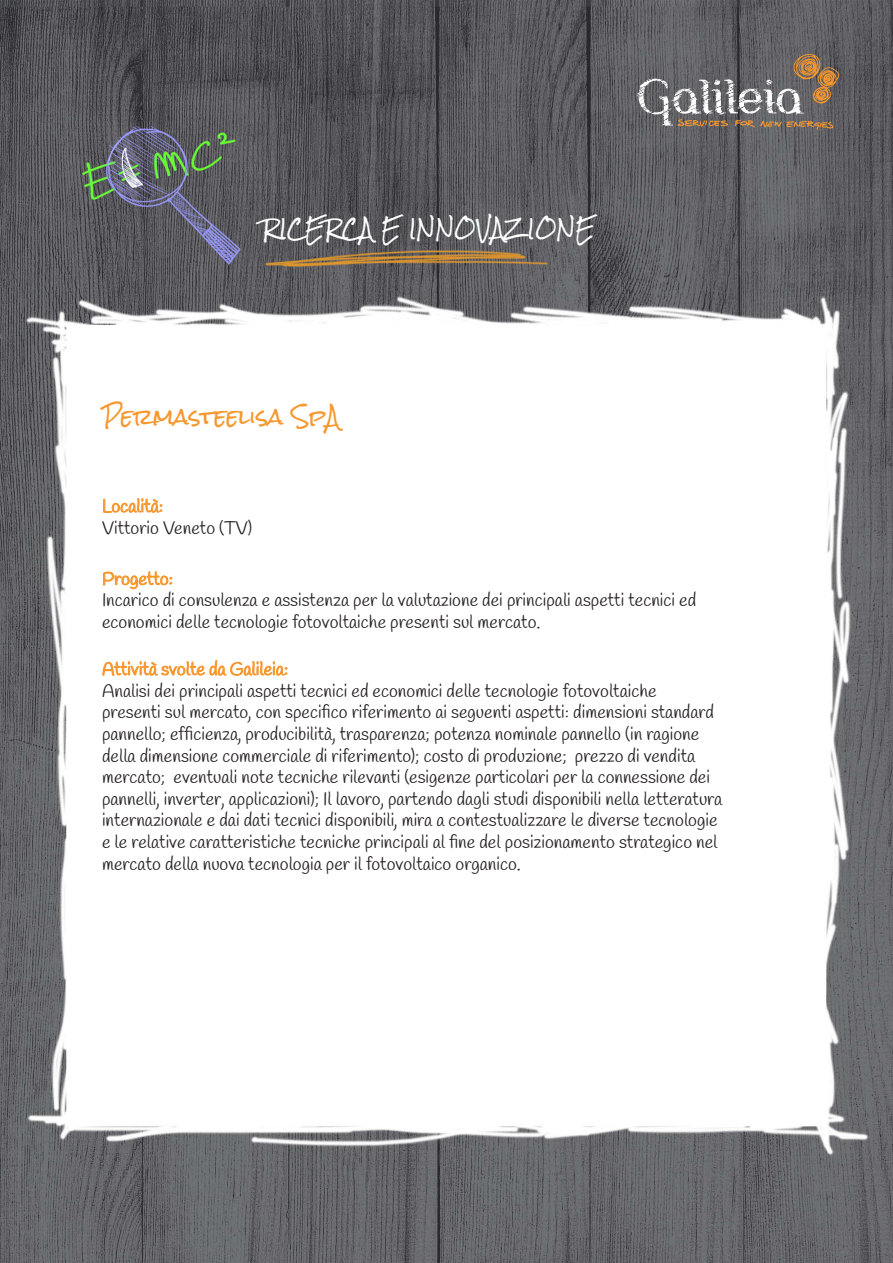
<style>
.page{position:relative;width:893px;height:1263px;background:#fff}
.page>*{position:absolute;margin:0;border:0;box-sizing:border-box;transform-origin:0 0}
.t1{font:21px "Rock Salt";color:#f7972d}
.t2{font:20.25px "Rock Salt";color:#fff}
.t3{font:18px/21.6px "Handlee";color:#231f20}
.t4{font:18px "Handlee";color:#f7972d}
</style>
<div class="page">
<img style="left:0;top:0;width:893px;height:1263px">
<svg style="left:637px;top:54px;width:202px;height:76px;background:#7b7471"></svg>
<img style="left:287px;top:234px;width:265px;height:47px">
<svg style="left:103px;top:498px;width:60px;height:15px"></svg>
<svg style="left:102px;top:571px;width:71px;height:20px"></svg>
<svg style="left:102px;top:660px;width:186px;height:19px"></svg>
<img style="left:48px;top:81px;width:239px;height:232px">
<p class="t2" style="left:262px;top:218px;width:334px">RICERCA E INNOVAZIONE</p>
<p class="t1" style="left:102px;top:406px;width:239px">Permasteelisa SpA</p>
<p class="t4" style="left:102px;top:495px;width:63px">Località:</p>
<p class="t3" style="left:102px;top:518px;width:152px">Vittorio Veneto (TV)</p>
<p class="t4" style="left:102px;top:568px;width:73px">Progetto:</p>
<p class="t3" style="left:102px;top:591px;width:596px">Incarico di consulenza e assistenza per la valutazione dei principali aspetti tecnici ed economici delle tecnologie fotovoltaiche presenti sul mercato.</p>
<p class="t4" style="left:102px;top:658px;width:188px">Attività svolte da Galileia:</p>
<p class="t3" style="left:102px;top:681px;width:622px">Analisi dei principali aspetti tecnici ed economici delle tecnologie fotovoltaiche<br>presenti sul mercato, con specifico riferimento ai seguenti aspetti: dimensioni standard pannello; efficienza, producibilità, trasparenza; potenza nominale pannello (in ragione della dimensione commerciale di riferimento); costo di produzione; prezzo di vendita mercato; eventuali note tecniche rilevanti (esigenze particolari per la connessione dei pannelli, inverter, applicazioni); Il lavoro, partendo dagli studi disponibili nella letteratura internazionale e dai dati tecnici disponibili, mira a contestualizzare le diverse tecnologie e le relative caratteristiche tecniche principali al fine del posizionamento strategico nel mercato della nuova tecnologia per il fotovoltaico organico.</p>
</div>
